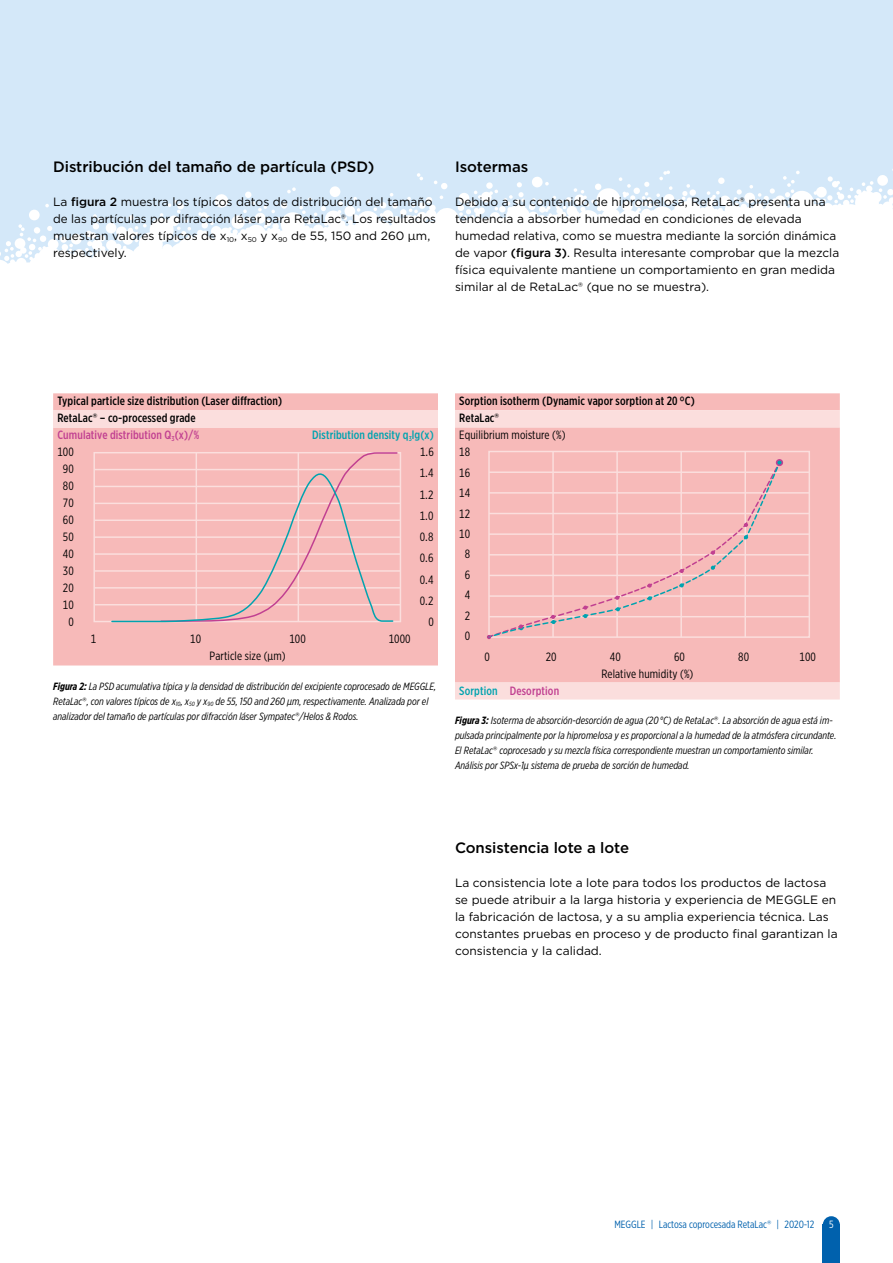
<style>
.page{position:relative;width:893px;height:1263px;background:#fff}
.page>*{position:absolute;margin:0;border:0;box-sizing:border-box;transform-origin:0 0}
.t1{font:500 15px "Gotham";letter-spacing:-.005em;color:#000}
.t2{font:12px/17px "Gotham";color:#000}
.t3{font:500 12px/17px "Gotham X Narrow";letter-spacing:.01em;color:#000}
.t4{font:12px/17px "Gotham X Narrow";letter-spacing:.01em;color:#000;text-align:center}
.t5{font:500 12px "Gotham X Narrow";letter-spacing:.01em;color:#00a3af}
.t6{font:500 12px "Gotham X Narrow";letter-spacing:.01em;color:#c14091}
.t7{font:italic 10.5px/15px "Gotham X Narrow";color:#000}
.t8{font:10.5px "Gotham X Narrow";color:#0061ad}
.t9{font:10.5px "Gotham X Narrow";color:#fff}
.s1{font-weight:500}
.s2{font-family:"Gotham"}
.s3{color:#c14091}
.s4{font-weight:700}
.s5{font-family:"Gotham";font-style:normal}
.s6{font-weight:400}
.s7{color:#00a3af}
</style>
<div class="page">
<div style="left:0;top:0;width:893px;height:455px;background:#d4e8f9"></div>
<svg style="left:0;top:169px;width:893px;height:286px;fill:#fff"></svg>
<div style="left:823px;top:1225px;width:17px;height:38px;background:#0061ad"></div>
<div style="left:823px;top:1216px;width:17px;height:17px;background:#0061ad;border-radius:50%"></div>
<div style="left:53px;top:393px;width:385px;height:272px;background:#f7bab9"></div>
<div style="left:53px;top:410px;width:385px;height:17px;background:#fbdedd"></div>
<div style="left:93px;top:452px;width:308px;height:170px;border:2px solid #fbdedd"></div>
<hr style="left:94px;top:486px;width:306px;height:1px;background:#fbdedd">
<hr style="left:94px;top:469px;width:306px;height:1px;background:#fbdedd">
<hr style="left:94px;top:503px;width:306px;height:1px;background:#fbdedd">
<hr style="left:94px;top:519px;width:306px;height:2px;background:#fbdedd">
<hr style="left:94px;top:553px;width:306px;height:2px;background:#fbdedd">
<hr style="left:94px;top:570px;width:306px;height:2px;background:#fbdedd">
<hr style="left:94px;top:536px;width:306px;height:2px;background:#fbdedd">
<hr style="left:94px;top:587px;width:306px;height:2px;background:#fbdedd">
<hr style="left:94px;top:604px;width:306px;height:1px;background:#fbdedd">
<svg style="left:110px;top:451px;width:288px;height:172px;background:#f3bbbb"></svg>
<div style="left:455px;top:393px;width:385px;height:17px;background:#f7bab9"></div>
<svg style="left:455px;top:410px;width:385px;height:289px;background:#f7c2c1"></svg>
<div style="left:488px;top:451px;width:322px;height:187px;border:2px solid #fbdedd"></div>
<hr style="left:552px;top:451px;width:2px;height:186px;background:#fbdedd">
<hr style="left:616px;top:451px;width:2px;height:186px;background:#fbdedd">
<hr style="left:680px;top:451px;width:2px;height:186px;background:#fbdedd">
<hr style="left:744px;top:451px;width:2px;height:186px;background:#fbdedd">
<hr style="left:489px;top:492px;width:320px;height:2px;background:#fbdedd">
<hr style="left:489px;top:471px;width:320px;height:2px;background:#fbdedd">
<hr style="left:489px;top:513px;width:320px;height:1px;background:#fbdedd">
<hr style="left:489px;top:533px;width:320px;height:2px;background:#fbdedd">
<hr style="left:489px;top:554px;width:320px;height:1px;background:#fbdedd">
<hr style="left:489px;top:575px;width:320px;height:1px;background:#fbdedd">
<hr style="left:489px;top:595px;width:320px;height:2px;background:#fbdedd">
<hr style="left:489px;top:616px;width:320px;height:1px;background:#fbdedd">
<div style="left:776px;top:459px;width:7px;height:7px;border:2px solid #c14091;border-radius:50%"></div>
<svg style="left:487px;top:460px;width:295px;height:179px;background:#f4bcbb"></svg>
<p class="t1" style="left:53px;top:157px;width:323px">Distribución del tamaño de partícula (PSD)</p>
<p class="t2" style="left:53px;top:193px;width:384px">La <span class="s1">figura 2</span> muestra los típicos datos de distribución del tamaño de las partículas por difracción láser para RetaLac®. Los resultados muestran valores típicos de x<sub>10</sub>, x<sub>50</sub> y x<sub>90</sub> de 55, 150 and 260 μm, respectively.</p>
<p class="t1" style="left:455px;top:157px;width:75px">Isotermas</p>
<p class="t2" style="left:455px;top:193px;width:386px">Debido a su contenido de hipromelosa, RetaLac® presenta una tendencia a absorber humedad en condiciones de elevada humedad relativa, como se muestra mediante la sorción dinámica de vapor <span class="s1">(figura 3)</span>. Resulta interesante comprobar que la mezcla física equivalente mantiene un comportamiento en gran medida similar al de RetaLac® (que no se muestra).</p>
<p class="t3" style="left:57px;top:393px;width:226px">Typical particle size distribution (Laser diffraction)<br>RetaLac<span class="s2">®</span> – co-processed grade<br><span class="s3">Cumulative distribution Q</span><sub>3</sub><span class="s3">(x)/%</span></p>
<p class="t5" style="left:312px;top:428px;width:123px">Distribution density q<sub>3</sub>lg(x)</p>
<p class="t4" style="left:57px;top:443px;width:18px">100</p>
<p class="t4" style="left:420px;top:443px;width:15px">1.6</p>
<p class="t4" style="left:63px;top:460px;width:12px">90<br>80<br>70<br>60<br>50<br>40<br>30<br>20<br>10<br>0</p>
<p class="t4" style="left:420px;top:462px;width:15px;line-height:21.3px;text-align:justify">1.4<br>1.2<br>1.0<br>0.8<br>0.6<br>0.4<br>0.2</p>
<p class="t4" style="left:428px;top:614px;width:7px">0</p>
<p class="t4" style="left:91px;top:631px;width:7px">1</p>
<p class="t4" style="left:190px;top:631px;width:12px">10</p>
<p class="t4" style="left:289px;top:631px;width:18px">100</p>
<p class="t4" style="left:389px;top:631px;width:23px">1000</p>
<p class="t4" style="left:210px;top:648px;width:78px">Particle size (µm)</p>
<p class="t7" style="left:53px;top:678px;width:384px"><span class="s4">Figura 2:</span> La PSD acumulativa típica y la densidad de distribución del excipiente coprocesado de MEGGLE,<br>RetaLac<span class="s5">®</span>, con valores típicos de x<sub>10</sub>, x<sub>50</sub> y x<sub>90</sub> de 55, 150 and 260 µm, respectivamente. Analizada por el analizador del tamaño de partículas por difracción láser Sympatec<span class="s5">®</span>/Helos &amp; Rodos.</p>
<p class="t3" style="left:459px;top:393px;width:237px">Sorption isotherm (Dynamic vapor sorption at 20 °C)<br>RetaLac<span class="s2">®<br></span><span class="s6">Equilibrium moisture (%)<br>18</span></p>
<p class="t4" style="left:459px;top:462px;width:12px;line-height:20.4px">16<br>14<br>12<br>10<br>8<br>6<br>4<br>2<br>0</p>
<p class="t4" style="left:484px;top:648px;width:7px">0</p>
<p class="t4" style="left:546px;top:648px;width:12px">20</p>
<p class="t4" style="left:610px;top:648px;width:12px">40</p>
<p class="t4" style="left:674px;top:648px;width:12px">60</p>
<p class="t4" style="left:738px;top:648px;width:12px">80</p>
<p class="t4" style="left:799px;top:648px;width:18px">100</p>
<p class="t4" style="left:601px;top:665px;width:93px">Relative humidity (%)</p>
<p class="t6" style="left:459px;top:683px;width:101px"><span class="s7">Sorption</span> Desorption</p>
<p class="t7" style="left:455px;top:712px;width:383px"><span class="s4">Figura 3:</span> Isoterma de absorción-desorción de agua (20 °C) de RetaLac<span class="s5">®</span>. La absorción de agua está im&shy;pulsada principalmente por la hipromelosa y es proporcional a la humedad de la atmósfera circundante.<br>El RetaLac<span class="s5">®</span> coprocesado y su mezcla física correspondiente muestran un comportamiento similar.<br>Análisis por SPSx-1μ sistema de prueba de sorción de humedad.</p>
<p class="t1" style="left:455px;top:837px;width:176px">Consistencia lote a lote</p>
<p class="t2" style="left:455px;top:874px;width:384px">La consistencia lote a lote para todos los productos de lactosa se puede atribuir a la larga historia y experiencia de MEGGLE en la fabricación de lactosa, y a su amplia experiencia técnica. Las constantes pruebas en proceso y de producto final garantizan la consistencia y la calidad.</p>
<p class="t8" style="left:614px;top:1218px;width:201px">MEGGLE | Lactosa coprocesada RetaLac<span class="s2">®</span> | 2020-12</p>
<p class="t9" style="left:829px;top:1218px;width:6px">5</p>
</div>
